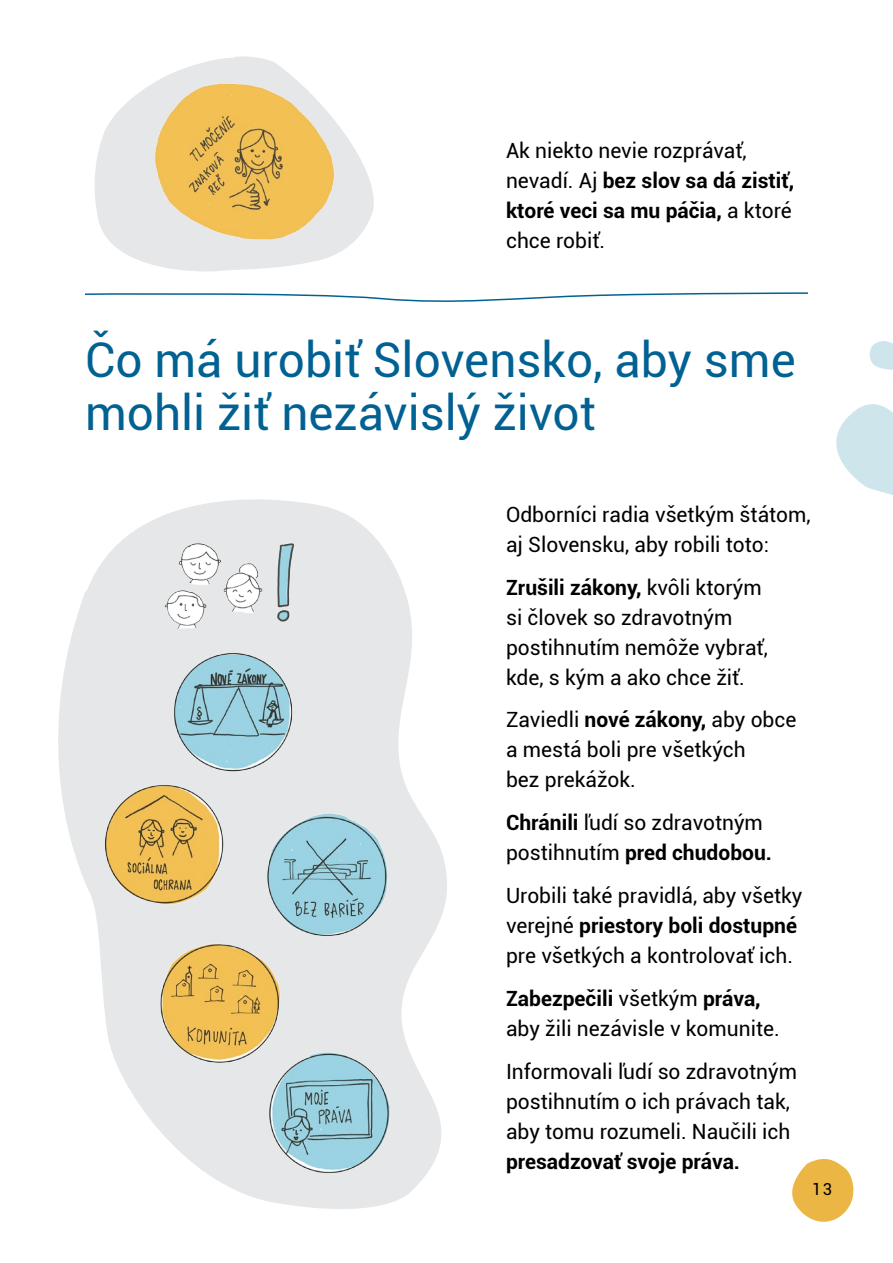
<style>
.page{position:relative;width:893px;height:1263px;background:#fff}
.page>*{position:absolute;margin:0;border:0;box-sizing:border-box;transform-origin:0 0}
.t1{font:47.85px/52.8px "Roboto";color:#006192}
.t2{font:21px/30px "Roboto";color:#000}
.t3{font:700 21px "Roboto";color:#000}
.t4{font:16.5px "Roboto";color:#000}
.s1{font-weight:700}
</style>
<div class="page">
<svg style="left:792px;top:1158px;width:62px;height:64px"></svg>
<svg style="left:58px;top:499px;width:389px;height:710px;fill:#e6e7e8"></svg>
<svg style="left:95px;top:56px;width:279px;height:216px;fill:#e6e7e8"></svg>
<svg style="left:85px;top:292px;width:723px;height:10px"></svg>
<img style="left:147px;top:75px;width:193px;height:180px">
<img style="left:128px;top:528px;width:184px;height:103px">
<img style="left:68px;top:779px;width:184px;height:157px">
<img style="left:228px;top:799px;width:184px;height:158px">
<svg style="left:869px;top:341px;width:24px;height:29px"></svg>
<svg style="left:836px;top:404px;width:57px;height:91px"></svg>
<img style="left:139px;top:925px;width:143px;height:148px">
<img style="left:269px;top:1051px;width:136px;height:146px">
<img style="left:166px;top:644px;width:137px;height:130px">
<p class="t2" style="left:506px;top:135px;width:290px">Ak niekto nevie rozprávať, nevadí. Aj <span class="s1">bez slov sa dá zistiť, ktoré veci sa mu páčia,</span> a ktoré chce robiť.</p>
<h1 class="t1" style="left:85px;top:332px;width:712px">Čo má urobiť Slovensko, aby sme mohli žiť nezávislý život</h1>
<p class="t2" style="left:506px;top:498px;width:306px">Odborníci radia všetkým štátom, aj Slovensku, aby robili toto:</p>
<p class="t2" style="left:506px;top:571px;width:263px"><span class="s1">Zrušili zákony,</span> kvôli ktorým si človek so zdravotným postihnutím nemôže vybrať, kde, s kým a ako chce žiť.</p>
<p class="t2" style="left:506px;top:704px;width:292px">Zaviedli <span class="s1">nové zákony,</span> aby obce a mestá boli pre všetkých<br>bez prekážok.</p>
<p class="t2" style="left:506px;top:807px;width:267px"><span class="s1">Chránili</span> ľudí so zdravotným postihnutím <span class="s1">pred chudobou.</span></p>
<p class="t2" style="left:506px;top:880px;width:298px">Urobili také pravidlá, aby všetky verejné <span class="s1">priestory boli dostupné </span>pre všetkých a kontrolovať ich.</p>
<p class="t2" style="left:506px;top:982px;width:275px"><span class="s1">Zabezpečili</span> všetkým <span class="s1">práva, </span>aby žili nezávisle v komunite.</p>
<p class="t2" style="left:506px;top:1055px;width:293px">I nformovali ľudí so zdravotným postihnutím o ich právach tak, aby tomu rozumeli. Naučili ich</p>
<p class="t3" style="left:506px;top:1146px;width:236px">presadzovať svoje práva.</p>
<p class="t4" style="left:812px;top:1177px;width:22px">13</p>
</div>
